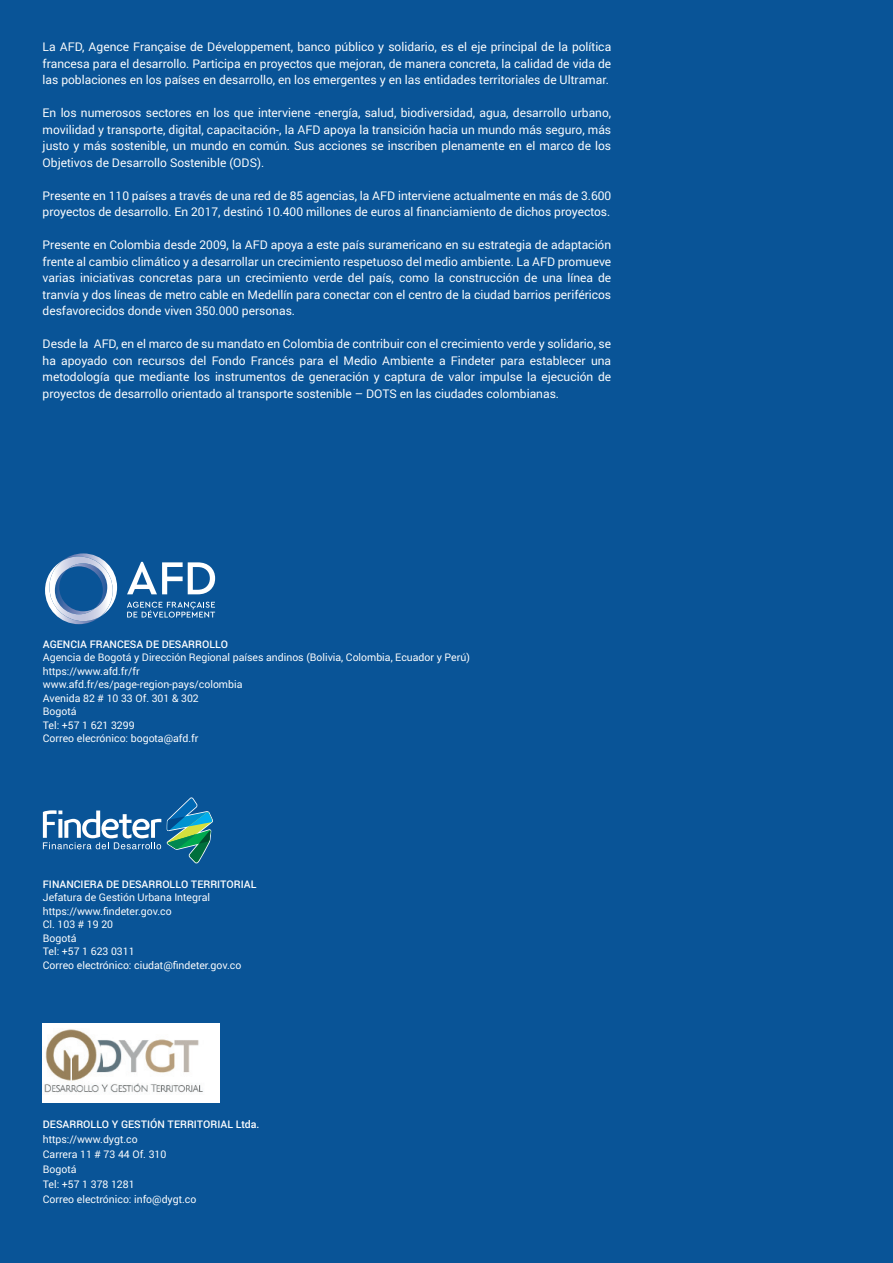
<style>
.page{position:relative;width:893px;height:1263px;background:#095497}
.page>*{position:absolute;margin:0;border:0;box-sizing:border-box;transform-origin:0 0}
.t1{font:12px/16.5px "Roboto";color:#fff;text-align:justify}
.t2{font:10.5px/13.5px "Roboto";color:#fff}
.t3{font:500 10.5px "Roboto";color:#fff}
</style>
<div class="page">
<svg style="left:43px;top:810px;width:118px;height:39px"></svg>
<svg style="left:167px;top:797px;width:46px;height:66px"></svg>
<svg style="left:45px;top:553px;width:72px;height:71px"></svg>
<img style="left:49px;top:556px;width:64px;height:65px">
<svg style="left:127px;top:562px;width:88px;height:32px"></svg>
<svg style="left:127px;top:602px;width:88px;height:16px"></svg>
<img style="left:43px;top:1023px;width:176px;height:79px">
<p class="t1" style="left:43px;top:38px;width:570px">La AFD, Agence Française de Développement, banco público y solidario, es el eje principal de la política francesa para el desarrollo. Participa en proyectos que mejoran, de manera concreta, la calidad de vida de las poblaciones en los países en desarrollo, en los emergentes y en las entidades territoriales de Ultramar.</p>
<p class="t1" style="left:43px;top:104px;width:570px">En los numerosos sectores en los que interviene -energía, salud, biodiversidad, agua, desarrollo urbano, movilidad y transporte, digital, capacitación-, la AFD apoya la transición hacia un mundo más seguro, más justo y más sostenible, un mundo en común. Sus acciones se inscriben plenamente en el marco de los Objetivos de Desarrollo Sostenible (ODS).</p>
<p class="t1" style="left:43px;top:187px;width:570px">Presente en 110 países a través de una red de 85 agencias, la AFD interviene actualmente en más de 3.600 proyectos de desarrollo. En 2017, destinó 10.400 millones de euros al financiamiento de dichos proyectos.</p>
<p class="t1" style="left:43px;top:236px;width:570px">Presente en Colombia desde 2009, la AFD apoya a este país suramericano en su estrategia de adaptación frente al cambio climático y a desarrollar un crecimiento respetuoso del medio ambiente. La AFD promueve varias iniciativas concretas para un crecimiento verde del país, como la construcción de una línea de tranvía y dos líneas de metro cable en Medellín para conectar con el centro de la ciudad barrios periféricos desfavorecidos donde viven 350.000 personas.</p>
<p class="t1" style="left:43px;top:335px;width:570px">Desde la AFD, en el marco de su mandato en Colombia de contribuir con el crecimiento verde y solidario, se ha apoyado con recursos del Fondo Francés para el Medio Ambiente a Findeter para establecer una metodología que mediante los instrumentos de generación y captura de valor impulse la ejecución de proyectos de desarrollo orientado al transporte sostenible – DOTS en las ciudades colombianas.</p>
<p class="t3" style="left:43px;top:637px;width:187px">AGENCIA FRANCESA DE DESARROLLO</p>
<p class="t2" style="left:43px;top:651px;width:428px">Agencia de Bogotá y Dirección Regional países andinos (Bolivia, Colombia, Ecuador y Perú) https://www.afd.fr/fr<br>www.afd.fr/es/page-region-pays/colombia<br>Avenida 82 # 10 33 Of. 301 &amp; 302<br>Bogotá<br>Tel: +57 1 621 3299<br>Correo elecrónico: bogota@afd.fr</p>
<p class="t3" style="left:43px;top:877px;width:215px">FINANCIERA DE DESARROLLO TERRITORIAL</p>
<p class="t2" style="left:43px;top:891px;width:200px">Jefatura de Gestión Urbana Integral https://www.findeter.gov.co<br>Cl. 103 # 19 20<br>Bogotá<br>Tel: +57 1 623 0311<br>Correo electrónico: ciudat@findeter.gov.co</p>
<p class="t3" style="left:43px;top:1117px;width:218px">DESARROLLO Y GESTIÓN TERRITORIAL Ltda.</p>
<p class="t2" style="left:43px;top:1131px;width:155px;line-height:15px">https://www.dygt.co<br>Carrera 11 # 73 44 Of. 310<br>Bogotá<br>Tel: +57 1 378 1281<br>Correo electrónico: info@dygt.co</p>
</div>
